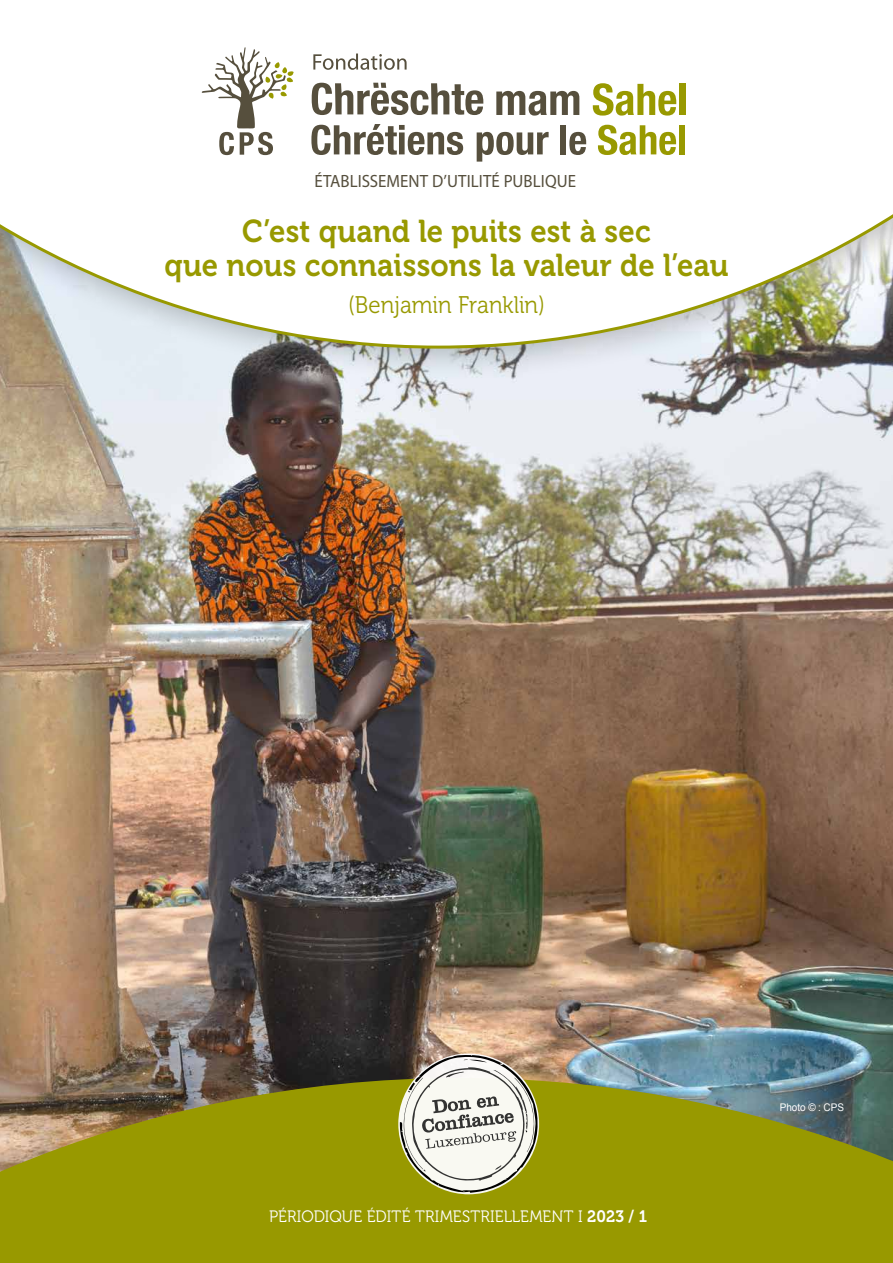
<style>
.page{position:relative;width:893px;height:1263px;background:#fff}
.page>*{position:absolute;margin:0;border:0;box-sizing:border-box;transform-origin:0 0}
.t1{font:31.5px/33.9px "Museo 700";letter-spacing:.005em;color:#989900;text-align:center;scale:.93 1}
.t2{font:24px "Museo 300";color:#989900;scale:.93 1}
.t3{font:17.85px "Myriad Pro";letter-spacing:.005em;color:#564f3d;scale:.95 1}
.t4{font:16.5px "Museo 300";letter-spacing:.005em;color:#fff;scale:.95 1}
.t5{font:10.5px "Arial";color:#fff;scale:.95 1}
.s1{font-family:"Museo 700"}
</style>
<div class="page">
<img style="left:0;top:382px;width:893px;height:696px">
<svg style="left:0;top:1078px;width:893px;height:185px;background:#919212"></svg>
<div style="left:0;top:0;width:893px;height:382px;background:#000;opacity:.25"></div>
<svg style="left:0;top:0;width:893px;height:349px"></svg>
<svg style="left:312px;top:83px;width:171px;height:32px"></svg>
<svg style="left:496px;top:91px;width:83px;height:25px"></svg>
<svg style="left:593px;top:83px;width:83px;height:33px"></svg>
<div style="left:680px;top:84px;width:6px;height:31px;background:#989900"></div>
<svg style="left:311px;top:124px;width:152px;height:31px"></svg>
<svg style="left:477px;top:132px;width:72px;height:30px"></svg>
<div style="left:561px;top:125px;width:5px;height:29px;background:#564f3d"></div>
<svg style="left:569px;top:132px;width:17px;height:23px"></svg>
<svg style="left:598px;top:125px;width:78px;height:30px"></svg>
<div style="left:679px;top:125px;width:6px;height:29px;background:#989900"></div>
<svg style="left:313px;top:54px;width:94px;height:16px"></svg>
<svg style="left:202px;top:47px;width:92px;height:108px"></svg>
<svg style="left:400px;top:1055px;width:138px;height:138px"></svg>
<p class="t3" style="left:314px;top:170px;width:277px">ÉTABLISSEMENT D’UTILITÉ PUBLIQUE</p>
<p class="t1" style="left:164px;top:214px;width:608px">C’est quand le puits est à sec<br>que nous connaissons la valeur de l’eau</p>
<p class="t2" style="left:348px;top:291px;width:213px">(Benjamin Franklin)</p>
<p class="t4" style="left:269px;top:1207px;width:399px">PÉRIODIQUE ÉDITÉ TRIMESTRIELLEMENT I <span class="s1">2023 / 1</span></p>
<p class="t5" style="left:780px;top:1100px;width:69px">Photo © : CPS</p>
</div>
